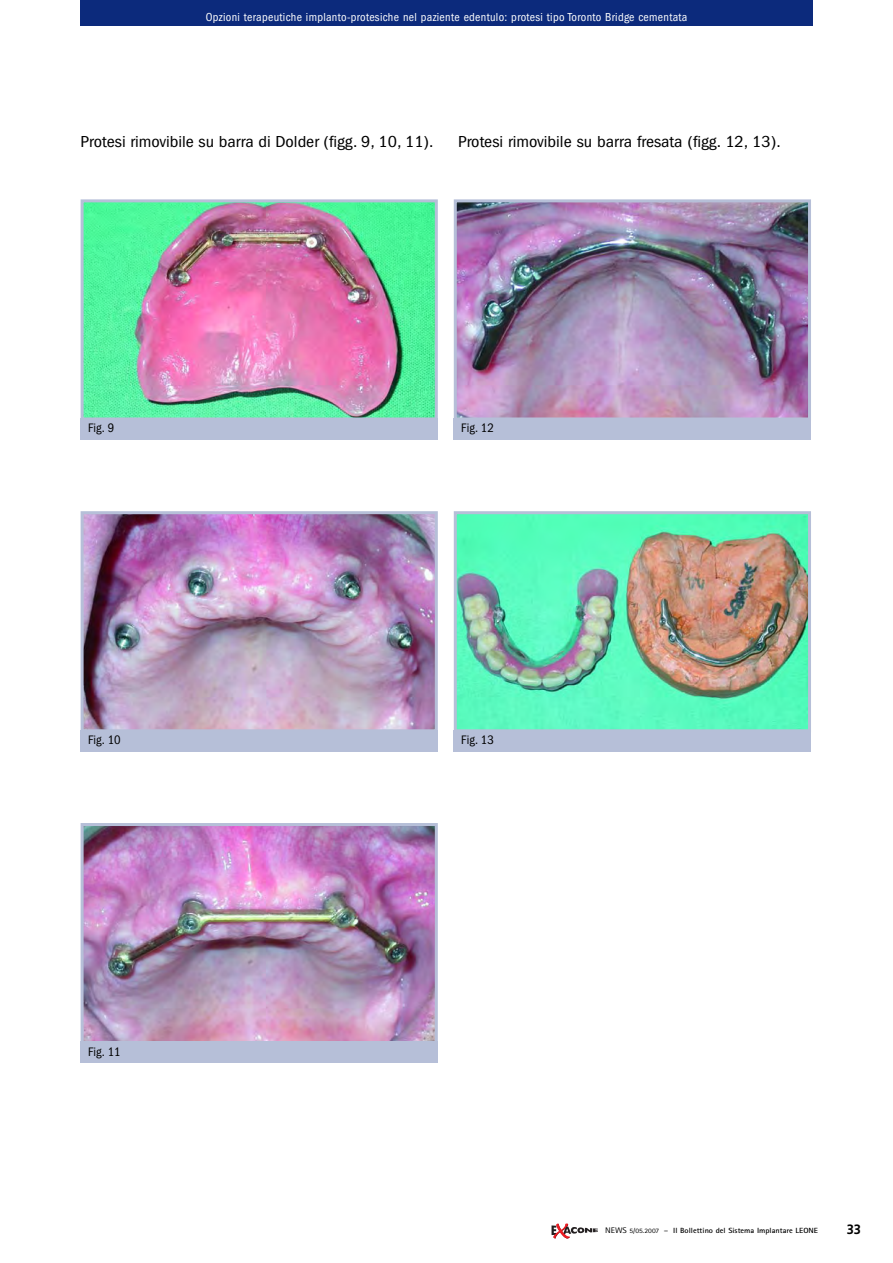
<style>
.page{position:relative;width:893px;height:1263px;background:#fff}
.page>*{position:absolute;margin:0;border:0;box-sizing:border-box;transform-origin:0 0}
.t1{font:condensed 16.5px "Franklin Gothic";color:#000;scale:1.1 1}
.t2{font:700 13.5px "Frutiger";color:#000;scale:.95 1}
.t3{font:condensed 12.75px "Franklin Gothic";color:#000}
.t4{font:condensed 12px "Franklin Gothic";letter-spacing:.025em;color:#fff}
.t5{font:700 7.5px "Rotis Sans Serif";color:#000;scale:1.1 1}
.s1{font-weight:400;font-size:8.1px}
.s2{font-weight:400;font-size:6.75px}
</style>
<div class="page">
<img style="left:80px;top:0;width:733px;height:1239px">
<p class="t4" style="left:206px;top:13px;width:483px">Opzioni terapeutiche implanto-protesiche nel paziente edentulo: protesi tipo Toronto Bridge cementata</p>
<h1 class="t1" style="left:81px;top:136px;width:322px">Protesi rimovibile su barra di Dolder (figg. 9, 10, 11).</h1>
<h1 class="t1" style="left:458px;top:136px;width:295px">Protesi rimovibile su barra fresata (figg. 12, 13).</h1>
<p class="t3" style="left:88px;top:423px;width:28px">Fig. 9</p>
<p class="t3" style="left:88px;top:735px;width:34px">Fig. 10</p>
<p class="t3" style="left:88px;top:1047px;width:34px">Fig. 11</p>
<p class="t3" style="left:461px;top:423px;width:34px">Fig. 12</p>
<p class="t3" style="left:461px;top:735px;width:34px">Fig. 13</p>
<p class="t5" style="left:605px;top:1228px;width:195px"><span class="s1">NEWS</span> <span class="s2">5/05.2007</span> <span class="s1">–</span> Il Bollettino del Sistema Implantare LEONE</p>
<p class="t2" style="left:847px;top:1224px;width:17px">33</p>
</div>
